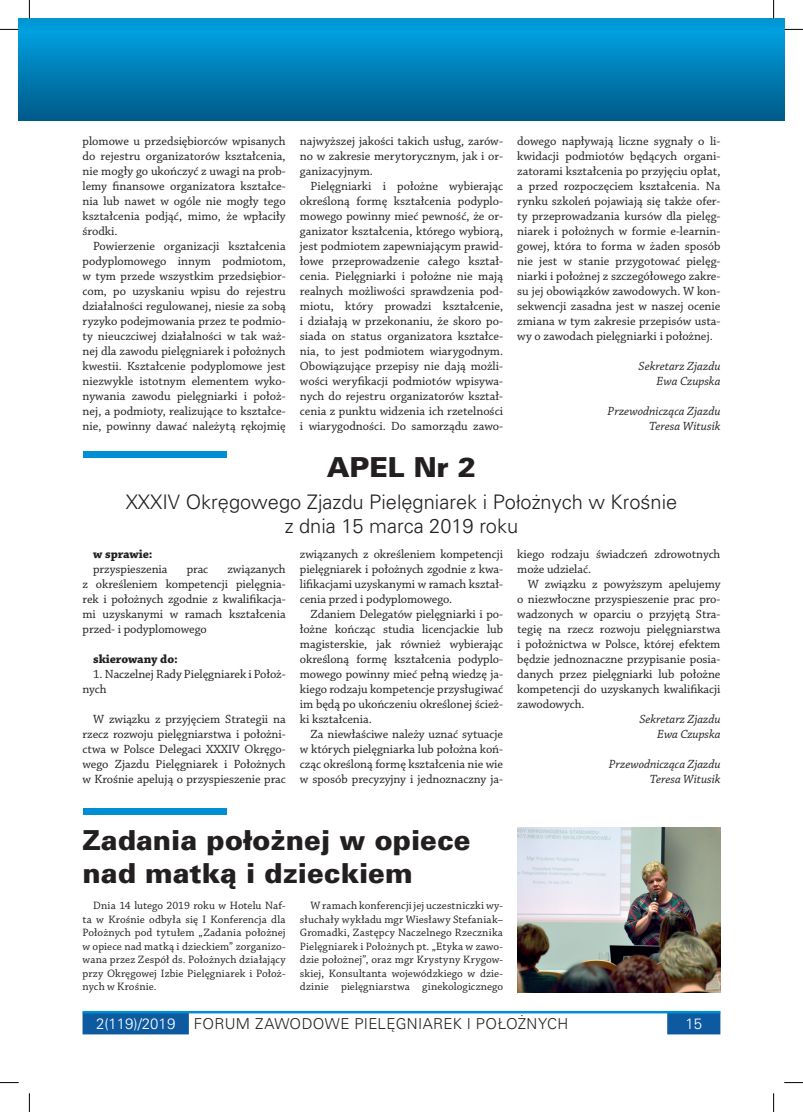
<style>
.page{position:relative;width:803px;height:1112px;background:#fff}
.page>*{position:absolute;margin:0;border:0;box-sizing:border-box;transform-origin:0 0}
.t1{font:27.5px/33px "USA Black";color:#231f20}
.t2{font:20px/24px "USA Light";color:#231f20;text-align:center}
.t3{font:15px "USA Light";letter-spacing:.02em;color:#231f20}
.t4{font:15px "USA Light";color:#fff}
.t5{font:12.5px/15px "Chaparral Pro";letter-spacing:-.005em;color:#231f20;text-align:justify}
.t6{font:italic 12.5px/15px "Chaparral Pro";color:#231f20;text-align:right}
.t7{font:700 12.5px "Chaparral Pro";letter-spacing:-.005em;color:#231f20}
.t8{font:11.25px/13.5px "Chaparral Pro";letter-spacing:.01em;color:#231f20;text-align:justify}
.s1{color:#fff}
</style>
<div class="page">
<svg style="left:19px;top:19px;width:10px;height:101px"></svg>
<svg style="left:83px;top:1013px;width:637px;height:21px"></svg>
<hr style="left:83px;top:1010px;width:637px;height:3px;background:#008ed2">
<div style="left:29px;top:19px;width:755px;height:101px;background:linear-gradient(to bottom,#00a5e6,#005b8b)"></div>
<div style="left:83px;top:451px;width:143px;height:7px;background:#008ed2"></div>
<div style="left:83px;top:807px;width:143px;height:7px;background:#008ed2"></div>
<img style="left:517px;top:827px;width:203px;height:164px">
<svg style="left:0;top:29px;width:19px;height:1px"></svg>
<svg style="left:784px;top:29px;width:19px;height:1px"></svg>
<svg style="left:0;top:1082px;width:19px;height:1px"></svg>
<svg style="left:784px;top:1082px;width:19px;height:1px"></svg>
<svg style="left:29px;top:0;width:1px;height:19px"></svg>
<svg style="left:29px;top:1093px;width:1px;height:18px"></svg>
<svg style="left:773px;top:0;width:1px;height:19px"></svg>
<svg style="left:773px;top:1093px;width:1px;height:18px"></svg>
<p class="t5" style="left:83px;top:134px;width:205px">plomowe u przedsiębiorców wpisanych do rejestru organizatorów kształcenia, nie mogły go ukończyć z uwagi na prob&shy;lemy finansowe organizatora kształce&shy;nia lub nawet w ogóle nie mogły tego kształcenia podjąć, mimo, że wpłaciły środki.</p>
<p class="t5" style="left:83px;top:239px;width:205px;text-indent:11px">Powierzenie organizacji kształcenia podyplomowego innym podmiotom, w tym przede wszystkim przedsiębior&shy;com, po uzyskaniu wpisu do rejestru działalności regulowanej, niesie za sobą ryzyko podejmowania przez te podmio&shy;ty nieuczciwej działalności w tak waż&shy;nej dla zawodu pielęgniarek i położnych kwestii. Kształcenie podyplomowe jest niezwykle istotnym elementem wyko&shy;nywania zawodu pielęgniarki i położ&shy;nej, a podmioty, realizujące to kształce&shy;nie, powinny dawać należytą rękojmię</p>
<p class="t5" style="left:300px;top:134px;width:205px">najwyższej jakości takich usług, zarów&shy;no w zakresie merytorycznym, jak i or&shy;ganizacyjnym.</p>
<p class="t5" style="left:300px;top:179px;width:205px;text-indent:11px">Pielęgniarki i położne wybierając określoną formę kształcenia podyplo&shy;mowego powinny mieć pewność, że or&shy;ganizator kształcenia, którego wybiorą, jest podmiotem zapewniającym prawid&shy;łowe przeprowadzenie całego kształ&shy;cenia. Pielęgniarki i położne nie mają realnych możliwości sprawdzenia pod&shy;miotu, który prowadzi kształcenie, i działają w przekonaniu, że skoro po&shy;siada on status organizatora kształce&shy;nia, to jest podmiotem wiarygodnym.<br>Obowiązujące przepisy nie dają możli&shy;wości weryfikacji podmiotów wpisywa&shy;nych do rejestru organizatorów kształ&shy;cenia z punktu widzenia ich rzetelności i wiarygodności. Do samorządu zawo-</p>
<p class="t5" style="left:517px;top:134px;width:205px">dowego napływają liczne sygnały o li&shy;kwidacji podmiotów będących organi&shy;zatorami kształcenia po przyjęciu opłat, a przed rozpoczęciem kształcenia. Na rynku szkoleń pojawiają się także ofer&shy;ty przeprowadzania kursów dla pielęg&shy;niarek i położnych w formie e-learnin&shy;gowej, która to forma w żaden sposób nie jest w stanie przygotować pielęg&shy;niarki i położnej z szczegółowego zakre&shy;su jej obowiązków zawodowych. W kon&shy;sekwencji zasadna jest w naszej ocenie zmiana w tym zakresie przepisów usta&shy;wy o zawodach pielęgniarki i położnej.</p>
<p class="t6" style="left:638px;top:359px;width:83px">Sekretarz Zjazdu<br>Ewa Czupska</p>
<p class="t6" style="left:608px;top:404px;width:114px">Przewodnicząca Zjazdu<br>Teresa Witusik</p>
<h1 class="t1" style="left:327px;top:450px;width:151px">APEL Nr 2</h1>
<h2 class="t2" style="left:126px;top:489px;width:553px">XXXIV Okręgowego Zjazdu Pielęgniarek i Położnych w Krośnie z dnia 15 marca 2019 roku</h2>
<p class="t5" style="left:517px;top:546px;width:205px">kiego rodzaju świadczeń zdrowotnych może udzielać.</p>
<p class="t5" style="left:517px;top:576px;width:205px;text-indent:11px">W związku z powyższym apelujemy o niezwłoczne przyspieszenie prac pro&shy;wadzonych w oparciu o przyjętą Stra&shy;tegię na rzecz rozwoju pielęgniarstwa i położnictwa w Polsce, której efektem będzie jednoznaczne przypisanie posia&shy;danych przez pielęgniarki lub położne kompetencji do uzyskanych kwalifikacji zawodowych.</p>
<p class="t6" style="left:639px;top:711px;width:83px">Sekretarz Zjazdu<br>Ewa Czupska</p>
<p class="t6" style="left:609px;top:756px;width:113px">Przewodnicząca Zjazdu<br>Teresa Witusik</p>
<p class="t5" style="left:300px;top:546px;width:205px">związanych z określeniem kompetencji pielęgniarek i położnych zgodnie z kwa&shy;lifikacjami uzyskanymi w ramach kształ&shy;cenia przed i podyplomowego.</p>
<p class="t5" style="left:300px;top:606px;width:205px;text-indent:11px">Zdaniem Delegatów pielęgniarki i po&shy;łożne kończąc studia licencjackie lub magisterskie, jak również wybierając określoną formę kształcenia podyplo&shy;mowego powinny mieć pełną wiedzę ja&shy;kiego rodzaju kompetencje przysługiwać im będą po ukończeniu określonej ścież&shy;ki kształcenia.</p>
<p class="t5" style="left:300px;top:726px;width:205px;text-indent:11px">Za niewłaściwe należy uznać sytuacje w których pielęgniarka lub położna koń&shy;cząc określoną formę kształcenia nie wie w sposób precyzyjny i jednoznaczny ja-</p>
<p class="t7" style="left:93px;top:546px;width:61px">w sprawie:</p>
<p class="t5" style="left:93px;top:561px;width:76px">przyspieszenia</p>
<p class="t5" style="left:187px;top:561px;width:23px">prac</p>
<p class="t5" style="left:83px;top:561px;width:205px;text-indent:145px">związanych z określeniem kompetencji pielęgnia&shy;rek i położnych zgodnie z kwalifikacja&shy;mi uzyskanymi w ramach kształcenia przed- i podyplomowego</p>
<p class="t7" style="left:93px;top:651px;width:86px">skierowany do:</p>
<p class="t5" style="left:83px;top:666px;width:205px;text-indent:11px">1. Naczelnej Rady Pielęgniarek i Położ&shy;nych</p>
<p class="t5" style="left:83px;top:711px;width:205px;text-indent:11px">W związku z przyjęciem Strategii na rzecz rozwoju pielęgniarstwa i położni&shy;ctwa w Polsce Delegaci XXXIV Okręgo&shy;wego Zjazdu Pielęgniarek i Położnych w Krośnie apelują o przyspieszenie prac</p>
<h1 class="t1" style="left:83px;top:822px;width:390px">Zadania położnej w opiece nad matką i dzieckiem</h1>
<p class="t8" style="left:300px;top:899px;width:205px;text-indent:11px">W ramach konferencji jej uczestniczki wy&shy;słuchały wykładu mgr Wiesławy Stefaniak– Gromadki, Zastępcy Naczelnego Rzecznika Pielęgniarek i Położnych pt. „Etyka w zawo&shy;dzie położnej”, oraz mgr Krystyny Krygow&shy;skiej, Konsultanta wojewódzkiego w dzie&shy;dzinie pielęgniarstwa ginekologicznego</p>
<p class="t8" style="left:83px;top:899px;width:205px;text-indent:11px">Dnia 14 lutego 2019 roku w Hotelu Naf&shy;ta w Krośnie odbyła się I Konferencja dla Położnych pod tytułem „Zadania położnej w opiece nad matką i dzieckiem” zorganizo&shy;wana przez Zespół ds. Położnych działający przy Okręgowej Izbie Pielęgniarek i Położ&shy;nych w Krośnie.</p>
<p class="t3" style="left:96px;top:1015px;width:474px"><span class="s1">2(119)/2019</span> Forum zawodowe pielęgniarek i położnych</p>
<p class="t4" style="left:685px;top:1015px;width:18px">15</p>
</div>
